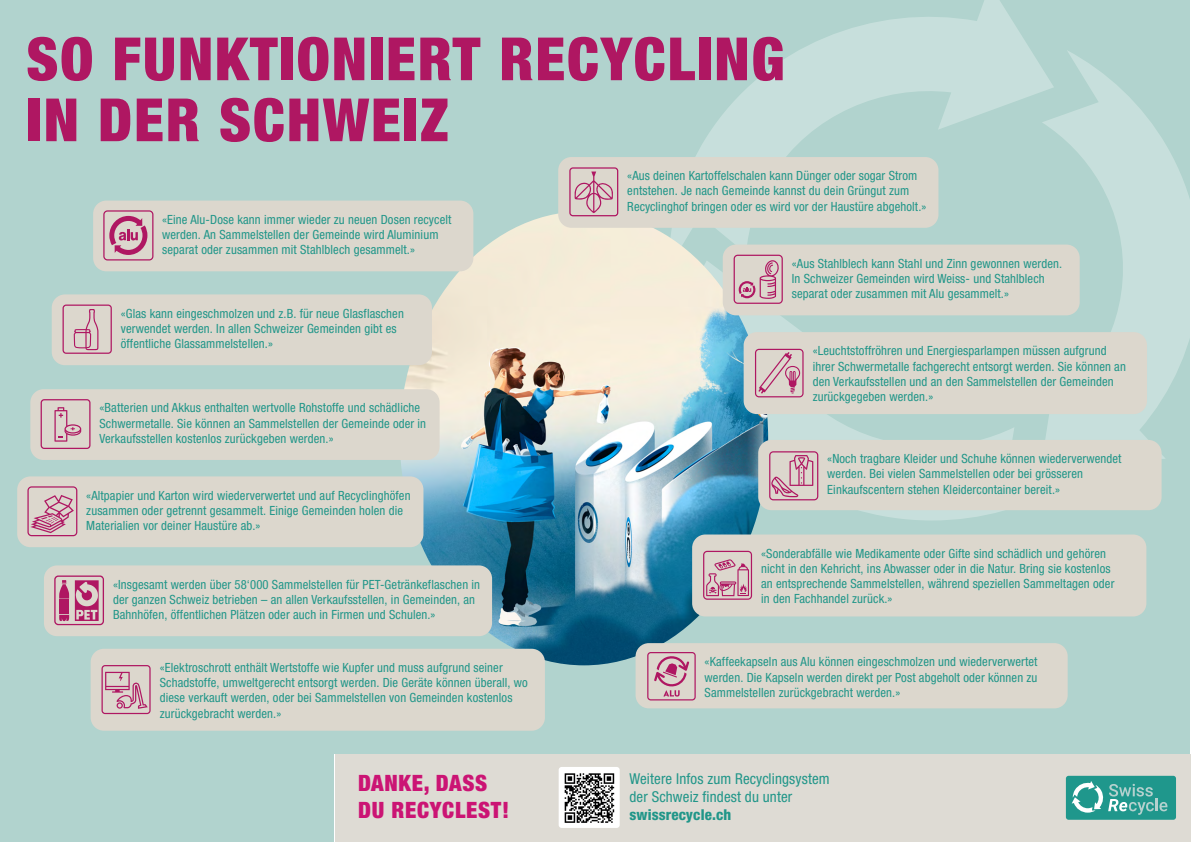
<style>
.page{position:relative;width:1191px;height:842px;background:#fff}
.page>*{position:absolute;margin:0;border:0;box-sizing:border-box;transform-origin:0 0}
.t1{font:900 condensed 59.7px/61px "Helvetica Neue LT Pro";letter-spacing:.03em;color:#af1762}
.t2{font:900 condensed 22.6px/27.1px "Helvetica Neue LT Pro";letter-spacing:.03em;color:#cb1474}
.t3{font:condensed 15px/18px "Helvetica Neue";letter-spacing:.01em;color:#219689}
.t4{font:800 condensed 15px "Helvetica Neue";letter-spacing:.01em;color:#219689}
.t5{font:condensed 12.7px/15.2px "Helvetica Neue";letter-spacing:.01em;color:#219689}
</style>
<div class="page">
<div style="left:0;top:0;width:1190px;height:842px;background:#b1d3ce"></div>
<svg style="left:768px;top:315px;width:273px;height:205px"></svg>
<svg style="left:695px;top:0;width:346px;height:245px"></svg>
<svg style="left:1041px;top:51px;width:149px;height:412px;fill:#c7deda"></svg>
<div style="left:335px;top:754px;width:856px;height:87px;background:#dedbd4"></div>
<div style="left:558px;top:767px;width:61px;height:61px;background:#fff;border-radius:3px"></div>
<svg style="left:564px;top:773px;width:50px;height:50px"></svg>
<div style="left:1066px;top:776px;width:110px;height:44px;background:#1f978c;border-radius:3px"></div>
<svg style="left:1071px;top:781px;width:96px;height:34px"></svg>
<img style="left:400px;top:212px;width:368px;height:453px">
<div style="left:93px;top:201px;width:380px;height:70px;background:#dcd7cd;border-radius:13px"></div>
<svg style="left:103px;top:210px;width:50px;height:50px"></svg>
<div style="left:30px;top:389px;width:409px;height:71px;background:#dcd7cd;border-radius:13px"></div>
<svg style="left:41px;top:399px;width:49px;height:50px"></svg>
<div style="left:17px;top:476px;width:406px;height:71px;background:#dcd7cd;border-radius:13px"></div>
<svg style="left:27px;top:486px;width:50px;height:50px"></svg>
<div style="left:44px;top:565px;width:448px;height:71px;background:#dcd7cd;border-radius:13px"></div>
<svg style="left:54px;top:575px;width:50px;height:50px"></svg>
<div style="left:52px;top:294px;width:380px;height:71px;background:#dcd7cd;border-radius:13px"></div>
<svg style="left:63px;top:305px;width:49px;height:49px"></svg>
<div style="left:558px;top:157px;width:380px;height:71px;background:#dcd7cd;border-radius:13px"></div>
<svg style="left:569px;top:167px;width:49px;height:49px"></svg>
<div style="left:722px;top:245px;width:357px;height:70px;background:#dcd7cd;border-radius:13px"></div>
<svg style="left:733px;top:255px;width:50px;height:49px"></svg>
<div style="left:91px;top:649px;width:454px;height:82px;background:#dcd7cd;border-radius:13px"></div>
<svg style="left:101px;top:665px;width:50px;height:49px"></svg>
<div style="left:692px;top:534px;width:454px;height:82px;background:#dcd7cd;border-radius:13px"></div>
<svg style="left:703px;top:551px;width:49px;height:49px"></svg>
<div style="left:743px;top:332px;width:404px;height:82px;background:#dcd7cd;border-radius:13px"></div>
<svg style="left:755px;top:349px;width:48px;height:48px"></svg>
<div style="left:758px;top:440px;width:403px;height:70px;background:#dcd7cd;border-radius:13px"></div>
<svg style="left:769px;top:451px;width:49px;height:49px"></svg>
<div style="left:635px;top:643px;width:432px;height:65px;background:#dcd7cd;border-radius:13px"></div>
<svg style="left:647px;top:652px;width:48px;height:48px"></svg>
<h1 class="t1" style="left:26px;top:28px;width:759px">SO FUNKTIONIERT RECYCLING<br>IN DER SCHWEIZ</h1>
<p class="t5" style="left:162px;top:212px;width:291px">«Eine Alu-Dose kann immer wieder zu neuen Dosen recycelt werden. An Sammelstellen der Gemeinde wird Aluminium separat oder zusammen mit Stahlblech gesammelt.»</p>
<p class="t5" style="left:121px;top:305px;width:285px">«Glas kann eingeschmolzen und z.B. für neue Glasflaschen verwendet werden. In allen Schweizer Gemeinden gibt es öffentliche Glassammelstellen.»</p>
<p class="t5" style="left:99px;top:400px;width:328px">«Batterien und Akkus enthalten wertvolle Rohstoffe und schädliche<br>Schwermetalle. Sie können an Sammelstellen der Gemeinde oder in<br>Verkaufsstellen kostenlos zurückgeben werden.»</p>
<p class="t5" style="left:86px;top:487px;width:326px">«Altpapier und Karton wird wiederverwertet und auf Recyclinghöfen zusammen oder getrennt gesammelt. Einige Gemeinden holen die<br>Materialien vor deiner Haustüre ab.»</p>
<p class="t5" style="left:113px;top:576px;width:369px">«Insgesamt werden über 58‘000 Sammelstellen für PET-Getränkeflaschen in der ganzen Schweiz betrieben – an allen Verkaufsstellen, in Gemeinden, an<br>Bahnhöfen, öffentlichen Plätzen oder auch in Firmen und Schulen.»</p>
<p class="t5" style="left:160px;top:660px;width:370px">«Elektroschrott enthält Wertstoffe wie Kupfer und muss aufgrund seiner Schadstoffe, umweltgerecht entsorgt werden. Die Geräte können überall, wo diese verkauft werden, oder bei Sammelstellen von Gemeinden kostenlos zurückgebracht werden.»</p>
<h2 class="t2" style="left:358px;top:769px;width:152px">DANKE, DASS<br>DU RECYCLEST!</h2>
<p class="t5" style="left:627px;top:168px;width:301px">«Aus deinen Kartoffelschalen kann Dünger oder sogar Strom entstehen. Je nach Gemeinde kannst du dein Grüngut zum<br>Recyclinghof bringen oder es wird vor der Haustüre abgeholt.»</p>
<p class="t5" style="left:792px;top:256px;width:272px">«Aus Stahlblech kann Stahl und Zinn gewonnen werden.<br>In Schweizer Gemeinden wird Weiss- und Stahlblech separat oder zusammen mit Alu gesammelt.»</p>
<p class="t5" style="left:812px;top:343px;width:315px">«Leuchtstoffröhren und Energiesparlampen müssen aufgrund ihrer Schwermetalle fachgerecht entsorgt werden. Sie können an den Verkaufsstellen und an den Sammelstellen der Gemeinden zurückgegeben werden.»</p>
<p class="t5" style="left:827px;top:451px;width:296px">«Noch tragbare Kleider und Schuhe können wiederverwendet werden. Bei vielen Sammelstellen oder bei grösseren<br>Einkaufscentern stehen Kleidercontainer bereit.»</p>
<p class="t5" style="left:761px;top:545px;width:355px">«Sonderabfälle wie Medikamente oder Gifte sind schädlich und gehören nicht in den Kehricht, ins Abwasser oder in die Natur. Bring sie kostenlos an entsprechende Sammelstellen, während speziellen Sammeltagen oder in den Fachhandel zurück.»</p>
<p class="t5" style="left:704px;top:654px;width:334px;text-align:justify">«Kaffeekapseln aus Alu können eingeschmolzen und wiederverwertet werden. Die Kapseln werden direkt per Post abgeholt oder können zu Sammelstellen zurückgebracht werden.»</p>
<p class="t3" style="left:629px;top:769px;width:202px">Weitere Infos zum Recyclingsystem der Schweiz findest du unter</p>
<p class="t4" style="left:629px;top:805px;width:103px">swissrecycle.ch</p>
</div>
